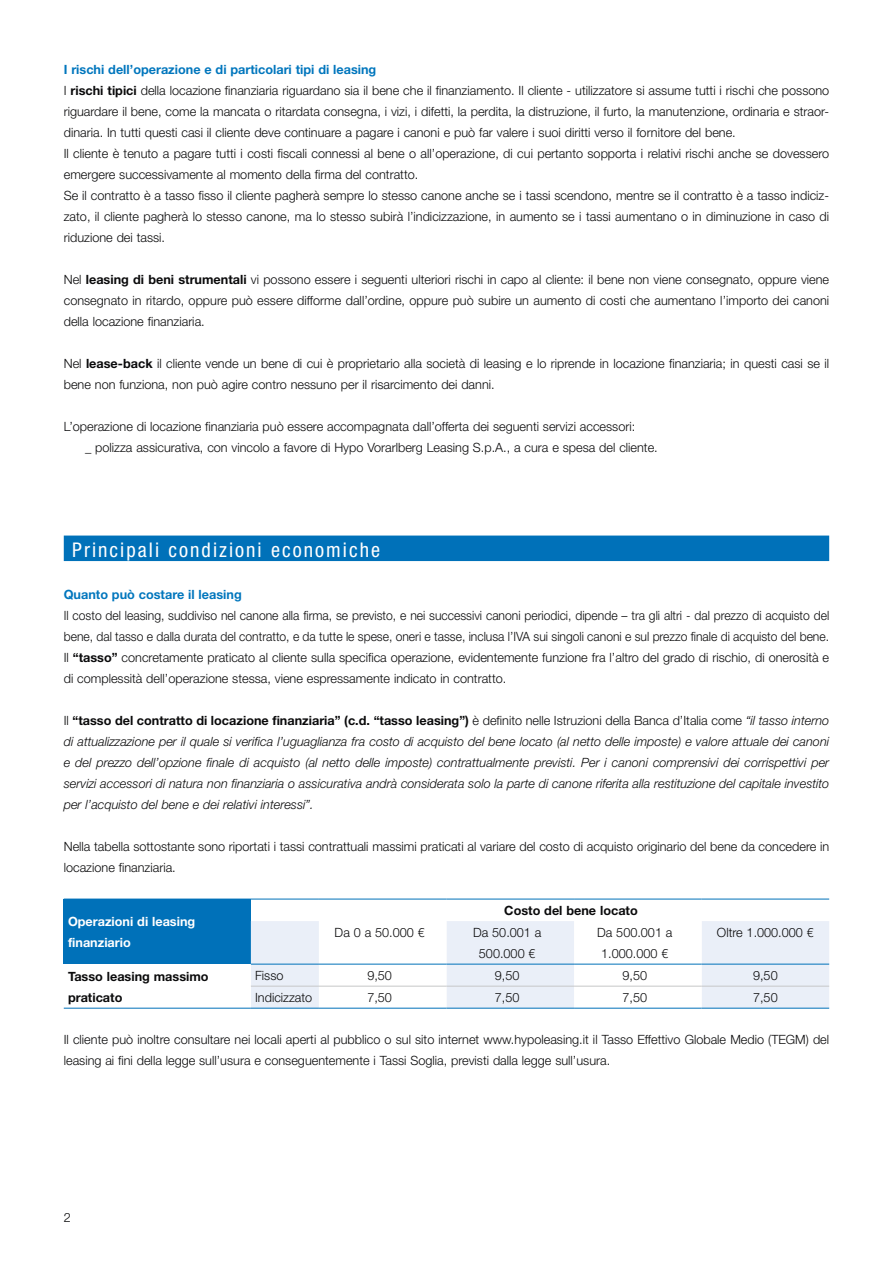
<style>
.page{position:relative;width:893px;height:1263px;background:#fff}
.page>*{position:absolute;margin:0;border:0;box-sizing:border-box;transform-origin:0 0}
.t1{font:condensed 20.25px "Helvetica Neue";letter-spacing:.1em;color:#fff}
.t2{font:300 12.75px/21px "Helvetica Neue";color:#0a0a0b}
.t3{font:italic 300 12.75px/21px "Helvetica Neue";color:#0a0a0b;text-align:justify}
.t4{font:300 12.75px/21px "Helvetica Neue";color:#0a0a0b;text-align:justify;scale:.95 1}
.t5{font:700 12.75px/21px "Helvetica Neue";color:#0a0a0b}
.t6{font:700 12.75px/21px "Helvetica Neue";color:#fff}
.t7{font:700 12.75px "Helvetica Neue";color:#0076bd}
.s1{font-weight:700;color:#0076bd}
.s2{font-weight:700}
.s3{font-style:normal}
.s4{font-weight:700;font-style:normal}
</style>
<div class="page">
<div style="left:64px;top:535px;width:765px;height:26px;background:#0071b9"></div>
<div style="left:64px;top:899px;width:187px;height:65px;background:#0071b9"></div>
<div style="left:251px;top:921px;width:578px;height:87px;background:#eaeff8"></div>
<svg style="left:319px;top:921px;width:383px;height:87px"></svg>
<hr style="left:251px;top:899px;width:68px;height:1px;background:#0071b9">
<hr style="left:319px;top:899px;width:127px;height:1px;background:#0071b9">
<hr style="left:446px;top:899px;width:128px;height:1px;background:#0071b9">
<hr style="left:574px;top:899px;width:128px;height:1px;background:#0071b9">
<hr style="left:702px;top:899px;width:127px;height:1px;background:#0071b9">
<hr style="left:64px;top:1008px;width:187px;height:1px;background:#0071b9">
<hr style="left:251px;top:964px;width:68px;height:1px;background:#0071b9">
<hr style="left:319px;top:964px;width:127px;height:1px;background:#0071b9">
<hr style="left:446px;top:964px;width:128px;height:1px;background:#0071b9">
<hr style="left:574px;top:964px;width:128px;height:1px;background:#0071b9">
<hr style="left:702px;top:964px;width:127px;height:1px;background:#0071b9">
<hr style="left:251px;top:1008px;width:68px;height:1px;background:#0071b9">
<hr style="left:319px;top:1008px;width:127px;height:1px;background:#0071b9">
<hr style="left:446px;top:1008px;width:128px;height:1px;background:#0071b9">
<hr style="left:574px;top:1008px;width:128px;height:1px;background:#0071b9">
<hr style="left:702px;top:1008px;width:127px;height:1px;background:#0071b9">
<hr style="left:251px;top:986px;width:68px;height:1px;background:#c6c7c8">
<hr style="left:319px;top:986px;width:127px;height:1px;background:#c6c7c8">
<hr style="left:446px;top:986px;width:128px;height:1px;background:#c6c7c8">
<hr style="left:574px;top:986px;width:128px;height:1px;background:#c6c7c8">
<hr style="left:702px;top:986px;width:127px;height:1px;background:#c6c7c8">
<p class="t2" style="left:64px;top:58px;width:767px"><span class="s1">I rischi dell’operazione e di particolari tipi di leasing<br></span>I <span class="s2">rischi tipici</span> della locazione finanziaria riguardano sia il bene che il finanziamento. Il cliente - utilizzatore si assume tutti i rischi che possono riguardare il bene, come la mancata o ritardata consegna, i vizi, i difetti, la perdita, la distruzione, il furto, la manutenzione, ordinaria e straor&shy;dinaria. In tutti questi casi il cliente deve continuare a pagare i canoni e può far valere i suoi diritti verso il fornitore del bene.<br>Il cliente è tenuto a pagare tutti i costi fiscali connessi al bene o all’operazione, di cui pertanto sopporta i relativi rischi anche se dovessero emergere successivamente al momento della firma del contratto.<br>Se il contratto è a tasso fisso il cliente pagherà sempre lo stesso canone anche se i tassi scendono, mentre se il contratto è a tasso indiciz&shy;zato, il cliente pagherà lo stesso canone, ma lo stesso subirà l’indicizzazione, in aumento se i tassi aumentano o in diminuzione in caso di riduzione dei tassi.</p>
<p class="t2" style="left:64px;top:268px;width:767px;text-align:justify">Nel <span class="s2">leasing di beni strumentali</span> vi possono essere i seguenti ulteriori rischi in capo al cliente: il bene non viene consegnato, oppure viene consegnato in ritardo, oppure può essere difforme dall’ordine, oppure può subire un aumento di costi che aumentano l’importo dei canoni della locazione finanziaria.</p>
<p class="t2" style="left:64px;top:352px;width:767px">Nel <span class="s2">lease-back</span> il cliente vende un bene di cui è proprietario alla società di leasing e lo riprende in locazione finanziaria; in questi casi se il bene non funziona, non può agire contro nessuno per il risarcimento dei danni.</p>
<p class="t2" style="left:85px;top:415px;width:574px;text-indent:-21px">L’operazione di locazione finanziaria può essere accompagnata dall’offerta dei seguenti servizi accessori:<br>_ polizza assicurativa, con vincolo a favore di Hypo Vorarlberg Leasing S.p.A., a cura e spesa del cliente.</p>
<h1 class="t1" style="left:72px;top:538px;width:309px">Principali condizioni economiche</h1>
<p class="t7" style="left:64px;top:586px;width:179px">Quanto può costare il leasing</p>
<p class="t4" style="left:64px;top:604px;width:807px">Il costo del leasing, suddiviso nel canone alla firma, se previsto, e nei successivi canoni periodici, dipende – tra gli altri - dal prezzo di acquisto del bene, dal tasso e dalla durata del contratto, e da tutte le spese, oneri e tasse, inclusa l’IVA sui singoli canoni e sul prezzo finale di acquisto del bene.<br>Il <span class="s2">“tasso”</span> concretamente praticato al cliente sulla specifica operazione, evidentemente funzione fra l’altro del grado di rischio, di onerosità e di complessità dell’operazione stessa, viene espressamente indicato in contratto.</p>
<p class="t3" style="left:64px;top:710px;width:767px"><span class="s3">Il</span> <span class="s4">“tasso del contratto di locazione finanziaria” (c.d. “tasso leasing”)</span> <span class="s3">è definito nelle Istruzioni della Banca d’Italia come</span> “il tasso interno di attualizzazione per il quale si verifica l’uguaglianza fra costo di acquisto del bene locato (al netto delle imposte) e valore attuale dei canoni e del prezzo dell’opzione finale di acquisto (al netto delle imposte) contrattualmente previsti. Per i canoni comprensivi dei corrispettivi per servizi accessori di natura non finanziaria o assicurativa andrà considerata solo la parte di canone riferita alla restituzione del capitale investito per l’acquisto del bene e dei relativi interessi”.</p>
<p class="t2" style="left:64px;top:835px;width:767px">Nella tabella sottostante sono riportati i tassi contrattuali massimi praticati al variare del costo di acquisto originario del bene da concedere in locazione finanziaria.</p>
<p class="t6" style="left:68px;top:911px;width:129px">Operazioni di leasing finanziario</p>
<p class="t5" style="left:504px;top:900px;width:135px">Costo del bene locato</p>
<p class="t2" style="left:335px;top:922px;width:92px">Da 0 a 50.000 €</p>
<p class="t2" style="left:473px;top:922px;width:70px;text-align:center">Da 50.001 a<br>500.000 €</p>
<p class="t2" style="left:597px;top:922px;width:77px;text-align:center">Da 500.001 a<br>1.000.000 €</p>
<p class="t2" style="left:717px;top:922px;width:98px">Oltre 1.000.000 €</p>
<p class="t5" style="left:68px;top:965px;width:142px">Tasso leasing massimo praticato</p>
<p class="t2" style="left:255px;top:965px;width:30px">Fisso</p>
<p class="t2" style="left:367px;top:965px;width:26px">9,50</p>
<p class="t2" style="left:495px;top:965px;width:26px">9,50</p>
<p class="t2" style="left:622px;top:965px;width:26px">9,50</p>
<p class="t2" style="left:753px;top:965px;width:26px">9,50</p>
<p class="t2" style="left:255px;top:987px;width:59px">Indicizzato</p>
<p class="t2" style="left:367px;top:987px;width:26px">7,50</p>
<p class="t2" style="left:495px;top:987px;width:26px">7,50</p>
<p class="t2" style="left:622px;top:987px;width:26px">7,50</p>
<p class="t2" style="left:753px;top:987px;width:26px">7,50</p>
<p class="t2" style="left:64px;top:1029px;width:767px">Il cliente può inoltre consultare nei locali aperti al pubblico o sul sito internet www.hypoleasing.it il Tasso Effettivo Globale Medio (TEGM) del leasing ai fini della legge sull’usura e conseguentemente i Tassi Soglia, previsti dalla legge sull’usura.</p>
<p class="t2" style="left:64px;top:1207px;width:9px">2</p>
</div>
